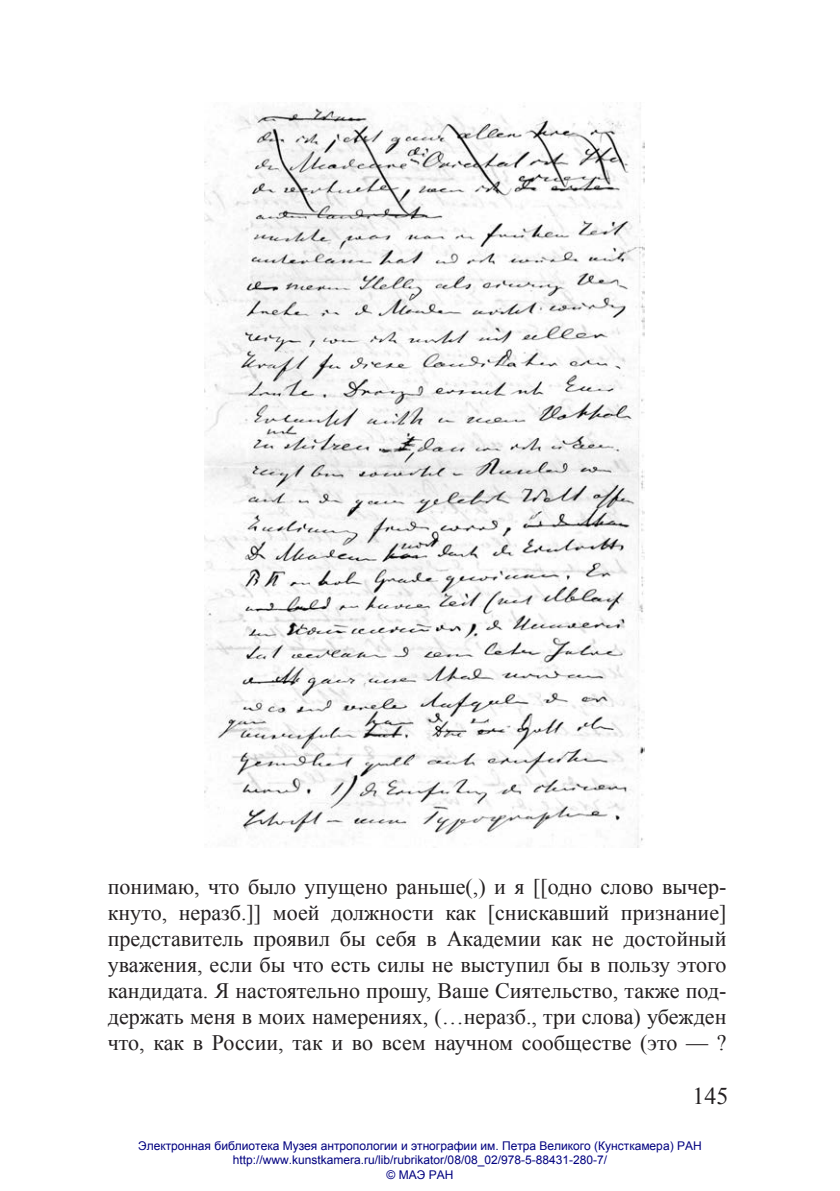
<style>
.page{position:relative;width:840px;height:1191px;background:#fff}
.page>*{position:absolute;margin:0;border:0;box-sizing:border-box;transform-origin:0 0}
.t1{font:24px "Times New Roman";color:#231f20}
.текст{font:22px/26px "Times New Roman";color:#231f20;text-align:justify}
.t2{font:12px/14.4px "Arial";color:#000080;text-align:center}
</style>
<div class="page">
<img style="left:204px;top:102px;width:440px;height:746px">
<p class="текст" style="left:108px;top:873px;width:620px">понимаю, что было упущено раньше(,) и я [[одно слово вычер&shy;кнуто, неразб.]] моей должности как [снискавший признание] представитель проявил бы себя в Академии как не достойный уважения, если бы что есть силы не выступил бы в пользу этого кандидата. Я настоятельно прошу, Ваше Сиятельство, также под&shy;держать меня в моих намерениях, (…неразб., три слова) убежден что, как в России, так и во всем научном сообществе (это — ?</p>
<p class="t1" style="left:692px;top:1079px;width:37px">145</p>
<p class="t2" style="left:138px;top:1138px;width:564px">Электронная библиотека Музея антропологии и этнографии им. Петра Великого (Кунсткамера) РАН http://www.kunstkamera.ru/lib/rubrikator/08/08_02/978-5-88431-280-7/<br>© МАЭ РАН</p>
</div>
